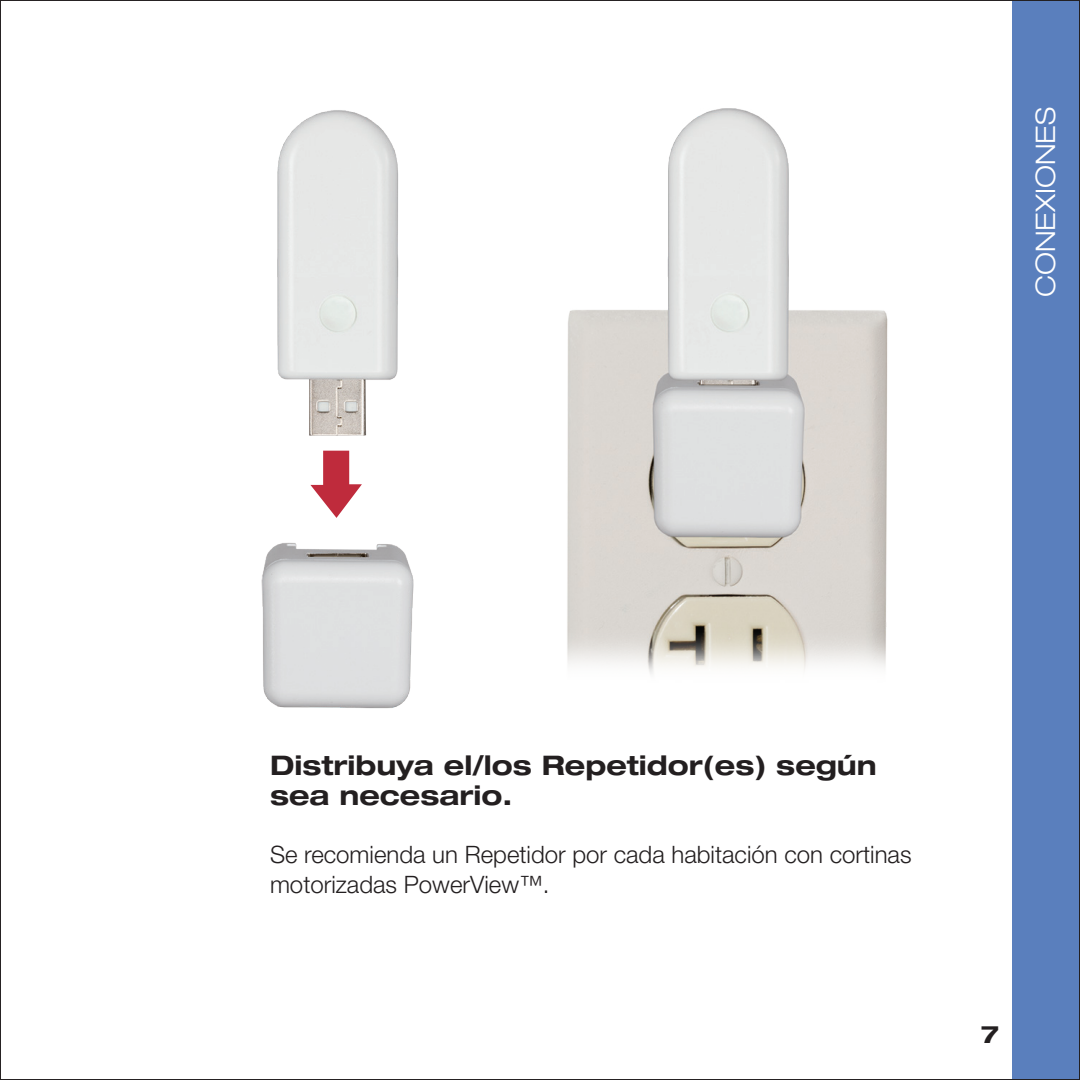
<style>
.page{position:relative;width:1080px;height:1080px;background:#fff}
.page>*{position:absolute;margin:0;border:0;box-sizing:border-box;transform-origin:0 0}
.t1{font:700 expanded 27px/30px "Helvetica Neue LT Std";color:#231f20}
.t2{font:300 expanded 27px "Helvetica Neue LT Std";color:#fff}
.t3{font:300 24px/30px "Helvetica Neue LT Std";color:#231f20}
.t4{font:700 expanded 24px "Helvetica Neue LT Std";color:#231f20}
</style>
<div class="page">
<img style="left:261px;top:110px;width:153px;height:599px">
<svg style="left:310px;top:451px;width:52px;height:67px"></svg>
<img style="left:567px;top:109px;width:321px;height:565px">
<div style="left:1012px;top:0;width:68px;height:1080px;background:#5a7fbd"></div>
<p class="t2" style="left:1029px;top:297px;width:192px;rotate:-90deg">CONEXIONES</p>
<p class="t1" style="left:270px;top:750px;width:608px">Distribuya el/los Repetidor(es) según sea necesario.</p>
<p class="t3" style="left:270px;top:839px;width:643px">Se recomienda un Repetidor por cada habitación con cortinas motorizadas PowerView™.</p>
<p class="t4" style="left:981px;top:1020px;width:19px">7</p>
</div>
